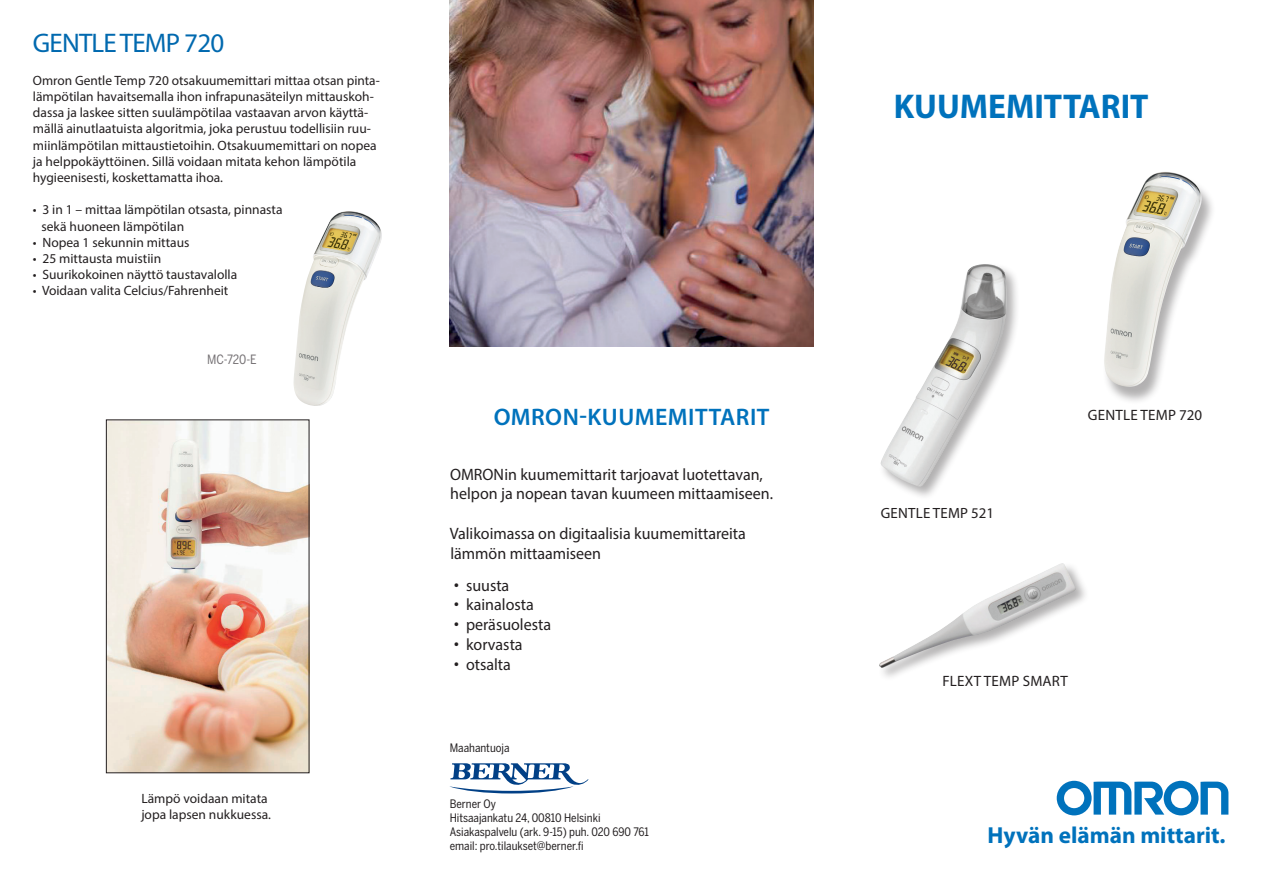
<style>
.page{position:relative;width:1263px;height:893px;background:#fff}
.page>*{position:absolute;margin:0;border:0;box-sizing:border-box;transform-origin:0 0}
.t1{font:700 34.5px "Myriad Pro";color:#0072bc}
.t2{font:27px "Myriad Pro";letter-spacing:-.03em;color:#0169af}
.t3{font:600 24px "Myriad Pro";letter-spacing:.02em;color:#0072bc}
.t4{font:700 23.25px "Myriad Pro";color:#0072bc}
.t5{font:16.5px/19.8px "Myriad Pro";color:#231f20}
.t6{font:15px "Myriad Pro";letter-spacing:.015em;color:#231f20}
.t7{font:14.85px "Myriad Pro";letter-spacing:.015em;color:#231f20}
.t8{font:13.5px/16.2px "Myriad Pro";color:#231f20}
.t9{font:12.75px "Benton Sans Cond";color:#767275}
.t10{font:11.55px/14px "Benton Sans Cond";color:#231f20}
.s1{font-family:"Benton Sans Cond";font-weight:300}
</style>
<div class="page">
<svg style="left:1057px;top:781px;width:171px;height:34px"></svg>
<svg style="left:450px;top:763px;width:139px;height:30px"></svg>
<div style="left:878px;top:561px;width:211px;height:120px;background:#231f20;opacity:.35"></div>
<img style="left:879px;top:563px;width:197px;height:106px">
<div style="left:879px;top:262px;width:141px;height:238px;background:#231f20;opacity:.35"></div>
<img style="left:880px;top:264px;width:126px;height:223px">
<div style="left:1102px;top:175px;width:114px;height:230px;background:#231f20;opacity:.35"></div>
<img style="left:1104px;top:172px;width:98px;height:215px">
<img style="left:450px;top:0;width:363px;height:346px">
<img style="left:108px;top:422px;width:199px;height:349px">
<div style="left:106px;top:420px;width:203px;height:353px;border:1px solid #231f20"></div>
<img style="left:293px;top:211px;width:89px;height:195px">
<h2 class="t2" style="left:33px;top:27px;width:193px">GENTLE TEMP 720</h2>
<p class="t8" style="left:33px;top:72px;width:348px">Omron Gentle Temp 720 otsakuumemittari mittaa otsan pinta&shy;lämpötilan havaitsemalla ihon infrapunasäteilyn mittauskoh&shy;dassa ja laskee sitten suulämpötilaa vastaavan arvon käyttä&shy;mällä ainutlaatuista algoritmia, joka perustuu todellisiin ruu&shy;miinlämpötilan mittaustietoihin. Otsakuumemittari on nopea ja helppokäyttöinen. Sillä voidaan mitata kehon lämpötila hygieenisesti, koskettamatta ihoa.</p>
<p class="t8" style="left:42px;top:202px;width:242px;text-indent:-9px">• 3 in 1 – mittaa lämpötilan otsasta, pinnasta sekä huoneen lämpötilan</p>
<p class="t8" style="left:33px;top:234px;width:158px">• Nopea 1 sekunnin mittaus</p>
<p class="t8" style="left:33px;top:250px;width:130px">• 25 mittausta muistiin</p>
<p class="t8" style="left:33px;top:266px;width:206px">• Suurikokoinen näyttö taustavalolla</p>
<p class="t8" style="left:33px;top:283px;width:197px">• Voidaan valita Celcius/Fahrenheit</p>
<p class="t9" style="left:207px;top:352px;width:51px">MC-720-E</p>
<p class="t8" style="left:141px;top:790px;width:131px">Lämpö voidaan mitata jopa lapsen nukkuessa.</p>
<h3 class="t3" style="left:494px;top:401px;width:277px">OMRON-KUUMEMITTARIT</h3>
<p class="t5" style="left:450px;top:464px;width:324px">OMRONin kuumemittarit tarjoavat luotettavan, helpon ja nopean tavan kuumeen mittaamiseen.</p>
<p class="t5" style="left:450px;top:523px;width:298px">Valikoimassa on digitaalisia kuumemittareita lämmön mittaamiseen</p>
<p class="t5" style="left:453px;top:575px;width:58px"><span class="s1">•</span> suusta</p>
<p class="t5" style="left:453px;top:595px;width:83px"><span class="s1">•</span> kainalosta</p>
<p class="t5" style="left:453px;top:614px;width:100px"><span class="s1">•</span> peräsuolesta</p>
<p class="t5" style="left:453px;top:634px;width:71px"><span class="s1">•</span> korvasta</p>
<p class="t5" style="left:453px;top:654px;width:60px"><span class="s1">•</span> otsalta</p>
<p class="t10" style="left:450px;top:741px;width:61px">Maahantuoja</p>
<p class="t10" style="left:450px;top:797px;width:201px">Berner Oy<br>Hitsaajankatu 24, 00810 Helsinki<br>Asiakaspalvelu (ark. 9-15) puh. 020 690 761 email: pro.tilaukset@berner.fi</p>
<h1 class="t1" style="left:894px;top:84px;width:256px">KUUMEMITTARIT</h1>
<p class="t7" style="left:881px;top:504px;width:115px">GENTLE TEMP 521</p>
<p class="t6" style="left:1088px;top:405px;width:116px">GENTLE TEMP 720</p>
<p class="t6" style="left:942px;top:672px;width:127px">FLEXT TEMP SMART</p>
<h3 class="t4" style="left:987px;top:820px;width:240px">Hyvän elämän mittarit.</h3>
</div>
